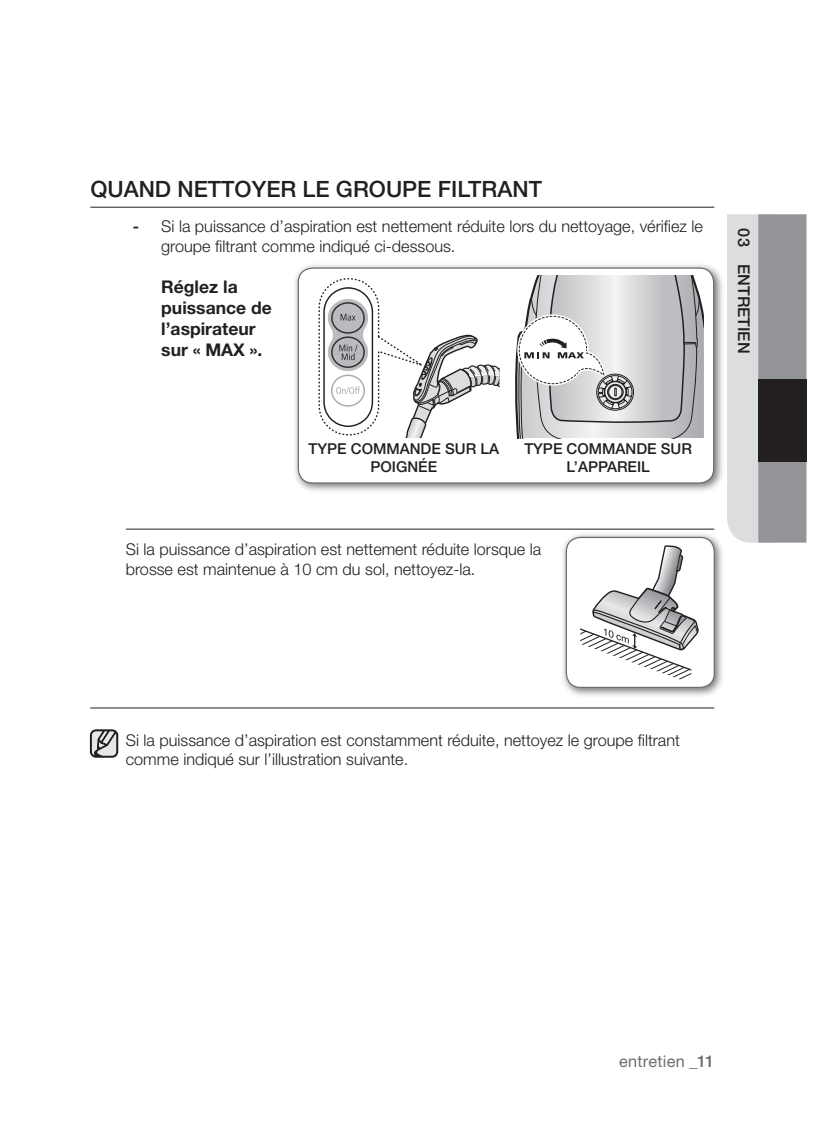
<style>
.page{position:relative;width:820px;height:1139px;background:#fff}
.page>*{position:absolute;margin:0;border:0;box-sizing:border-box;transform-origin:0 0}
.t1{font:500 22.5px "Helvetica Neue LT Pro";color:#231f20}
.t2{font:700 17.5px/21px "Helvetica Neue LT Pro";color:#231f20}
.t3{font:300 16.25px/19.5px "Helvetica Neue LT Pro";color:#231f20}
.t4{font:16.25px "Helvetica Neue LT Pro";letter-spacing:.02em;color:#6c6d70}
.t5{font:500 16.25px "Helvetica Neue LT Pro";color:#231f20}
.t6{font:500 15px "Helvetica Neue LT Pro";color:#231f20}
.s1{font-weight:500}
</style>
<div class="page">
<svg style="left:727px;top:214px;width:79px;height:329px;background:#b5b6b9"></svg>
<div style="left:758px;top:380px;width:48px;height:82px;background:#231f20"></div>
<hr style="left:90px;top:207px;width:624px;height:1px;background:#231f20">
<hr style="left:126px;top:529px;width:588px;height:1px;background:#231f20">
<hr style="left:90px;top:707px;width:624px;height:1px;background:#231f20">
<svg style="left:89px;top:729px;width:30px;height:29px"></svg>
<div style="left:560px;top:531px;width:165px;height:167px;background:#231f20;opacity:.6"></div>
<div style="left:566px;top:537px;width:148px;height:150px;background:#fff;border-radius:14px"></div>
<svg style="left:580px;top:545px;width:118px;height:135px"></svg>
<div style="left:565px;top:537px;width:150px;height:151px;border:1px solid #6c6d70;border-radius:14px"></div>
<div style="left:292px;top:262px;width:432px;height:231px;background:#231f20;opacity:.6"></div>
<div style="left:298px;top:268px;width:415px;height:215px;background:#fff;border-radius:14px"></div>
<div style="left:298px;top:267px;width:416px;height:217px;border:1px solid #6c6d70;border-radius:14px"></div>
<svg style="left:318px;top:278px;width:182px;height:160px"></svg>
<svg style="left:515px;top:275px;width:189px;height:164px"></svg>
<h1 class="t1" style="left:90px;top:175px;width:453px">QUAND NETTOYER LE GROUPE FILTRANT</h1>
<p class="t3" style="left:161px;top:216px;width:543px;text-indent:-28px"><span class="s1">-</span> Si la puissance d’aspiration est nettement réduite lors du nettoyage, vérifiez le groupe filtrant comme indiqué ci-dessous.</p>
<p class="t2" style="left:161px;top:275px;width:112px">Réglez la puissance de l’aspirateur sur « MAX ».</p>
<p class="t6" style="left:308px;top:440px;width:67px">TYPE COMM</p>
<p class="t6" style="left:400px;top:440px;width:21px">ANDE</p>
<p class="t6" style="left:445px;top:440px;width:12px">SUR</p>
<p class="t6" style="left:480px;top:440px;width:20px">LA</p>
<p class="t6" style="left:370px;top:458px;width:11px">POIGNÉE</p>
<p class="t6" style="left:524px;top:440px;width:67px">TYPE COMM</p>
<p class="t6" style="left:615px;top:440px;width:21px">ANDE</p>
<p class="t6" style="left:661px;top:440px;width:12px">SUR</p>
<p class="t6" style="left:566px;top:458px;width:60px">L’APPAREIL</p>
<p class="t3" style="left:126px;top:540px;width:417px">Si la puissance d’aspiration est nettement réduite lorsque la brosse est maintenue à 10 cm du sol, nettoyez-la.</p>
<p class="t5" style="left:753px;top:228px;width:126px;rotate:90deg">03 ENTRETIEN</p>
<p class="t3" style="left:126px;top:730px;width:555px">Si la puissance d’aspiration est constamment réduite, nettoyez le groupe filtrant comme indiqué sur l’illustration suivante.</p>
<p class="t4" style="left:619px;top:1051px;width:97px">entretien <span class="s1">_11</span></p>
</div>
